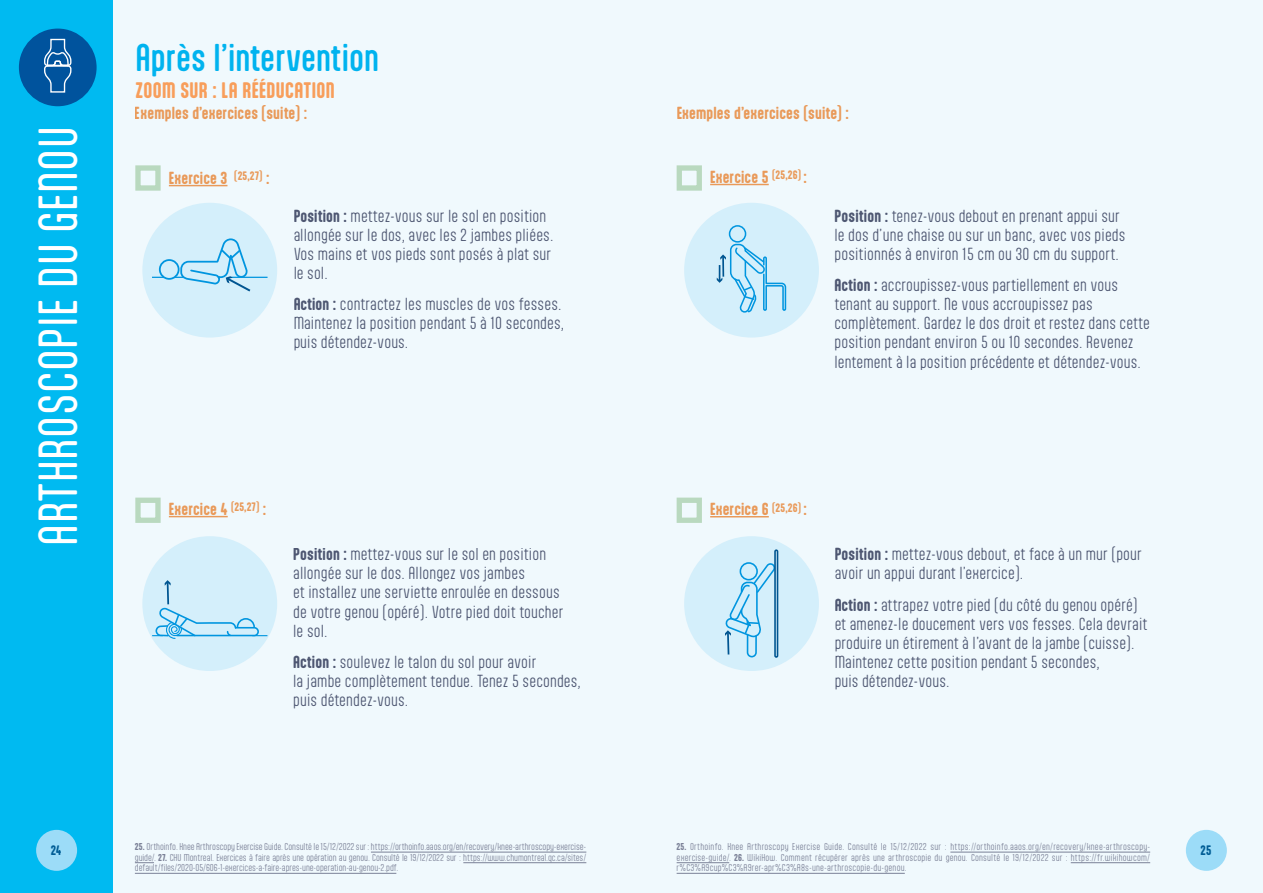
<style>
.page{position:relative;width:1263px;height:893px;background:#fff}
.page>*{position:absolute;margin:0;border:0;box-sizing:border-box;transform-origin:0 0}
.t1{font:46.65px "Aptly";letter-spacing:.01em;color:#fff}
.t2{font:500 32.85px "Aptly";color:#00b3ef}
.t3{font:700 19.05px "Aptly";letter-spacing:.02em;color:#f89e5b}
.t4{font:300 14.85px/19px "Aptly";letter-spacing:.01em;color:#535a73}
.t5{font:700 14.85px "Aptly";letter-spacing:.01em;color:#f89e5b}
.t6{font:700 11.7px "Aptly";color:#005d95}
.t7{font:300 8.55px/10.6px "Aptly";letter-spacing:.01em;color:#7b8197;text-align:justify}
.s1{font-weight:700}
</style>
<div class="page">
<div style="left:0;top:0;width:631px;height:893px;background:#f0f9fd"></div>
<hr style="left:371px;top:852px;width:215px;height:1px;background:#7b8197">
<svg style="left:135px;top:862px;width:19px;height:1px"></svg>
<hr style="left:463px;top:862px;width:123px;height:1px;background:#7b8197">
<hr style="left:135px;top:873px;width:261px;height:1px;background:#7b8197">
<div style="left:0;top:0;width:113px;height:893px;background:#00baf1"></div>
<div style="left:19px;top:29px;width:78px;height:77px;background:#00539d;border-radius:50%"></div>
<svg style="left:44px;top:38px;width:28px;height:55px"></svg>
<div style="left:47px;top:65px;width:22px;height:2px;border:1px solid #fff"></div>
<hr style="left:169px;top:185px;width:58px;height:1px;background:#f89e5b">
<div style="left:135px;top:165px;width:26px;height:26px;border:5px solid #c5dfc1"></div>
<hr style="left:169px;top:516px;width:59px;height:1px;background:#f89e5b">
<div style="left:135px;top:498px;width:26px;height:25px;border:5px solid #c5dfc1"></div>
<div style="left:142px;top:203px;width:135px;height:135px;background:#d4effb;border-radius:50%"></div>
<hr style="left:230px;top:277px;width:38px;height:1px;background:#009fe3">
<div style="left:159px;top:259px;width:21px;height:21px;border:2px solid #009fe3;border-radius:50%"></div>
<svg style="left:175px;top:238px;width:78px;height:54px"></svg>
<div style="left:142px;top:536px;width:135px;height:135px;background:#d4effb;border-radius:50%"></div>
<svg style="left:152px;top:580px;width:115px;height:59px"></svg>
<div style="left:36px;top:830px;width:41px;height:41px;background:#9cdcf8;border-radius:50%"></div>
<div style="left:631px;top:0;width:632px;height:893px;background:#f0f9fd"></div>
<hr style="left:950px;top:852px;width:200px;height:1px;background:#7b8197">
<hr style="left:677px;top:862px;width:52px;height:1px;background:#7b8197">
<hr style="left:1071px;top:862px;width:79px;height:1px;background:#7b8197">
<hr style="left:677px;top:873px;width:228px;height:1px;background:#7b8197">
<hr style="left:710px;top:184px;width:59px;height:1px;background:#f89e5b">
<div style="left:677px;top:165px;width:25px;height:26px;border:5px solid #c5dfc1"></div>
<hr style="left:710px;top:516px;width:59px;height:1px;background:#f89e5b">
<div style="left:677px;top:498px;width:25px;height:25px;border:5px solid #c5dfc1"></div>
<div style="left:684px;top:203px;width:135px;height:135px;background:#d4effb;border-radius:50%"></div>
<div style="left:729px;top:225px;width:17px;height:18px;border:2px solid #009fe3;border-radius:50%"></div>
<svg style="left:717px;top:243px;width:69px;height:70px"></svg>
<div style="left:684px;top:536px;width:135px;height:135px;background:#d4effb;border-radius:50%"></div>
<div style="left:774px;top:549px;width:4px;height:109px;border:2px solid #005b94"></div>
<svg style="left:725px;top:561px;width:52px;height:97px"></svg>
<div style="left:1186px;top:830px;width:41px;height:41px;background:#9cdcf8;border-radius:50%"></div>
<p class="t1" style="left:29px;top:546px;width:421px;rotate:-90deg">ARTHROSCOPIE DU GENOU</p>
<p class="t2" style="left:136px;top:37px;width:245px">Après l’intervention</p>
<p class="t3" style="left:136px;top:79px;width:201px">ZOOM SUR : LA RÉÉDUCATION</p>
<p class="t5" style="left:135px;top:104px;width:174px">Exemples d’exercices (suite) :</p>
<p class="t5" style="left:169px;top:169px;width:102px">Exercice 3 <sup>(25,27)</sup> :</p>
<p class="t4" style="left:293px;top:206px;width:261px"><span class="s1">Position :</span> mettez-vous sur le sol en position allongée sur le dos, avec les 2 jambes pliées.<br>Vos mains et vos pieds sont posés à plat sur le sol.</p>
<p class="t4" style="left:293px;top:294px;width:272px"><span class="s1">Action :</span> contractez les muscles de vos fesses.<br>Maintenez la position pendant 5 à 10 secondes, puis détendez-vous.</p>
<p class="t5" style="left:169px;top:500px;width:99px">Exercice 4 <sup>(25,27)</sup> :</p>
<p class="t4" style="left:293px;top:544px;width:272px"><span class="s1">Position :</span> mettez-vous sur le sol en position allongée sur le dos. Allongez vos jambes<br>et installez une serviette enroulée en dessous de votre genou (opéré). Votre pied doit toucher le sol.</p>
<p class="t4" style="left:293px;top:652px;width:289px"><span class="s1">Action :</span> soulevez le talon du sol pour avoir<br>la jambe complètement tendue. Tenez 5 secondes, puis détendez-vous.</p>
<p class="t5" style="left:677px;top:104px;width:174px">Exemples d’exercices (suite) :</p>
<p class="t5" style="left:710px;top:168px;width:98px">Exercice 5 <sup>(25,26)</sup> :</p>
<p class="t4" style="left:834px;top:206px;width:293px"><span class="s1">Position :</span> tenez-vous debout en prenant appui sur le dos d’une chaise ou sur un banc, avec vos pieds positionnés à environ 15 cm ou 30 cm du support.</p>
<p class="t4" style="left:834px;top:275px;width:317px"><span class="s1">Action :</span> accroupissez-vous partiellement en vous tenant au support. Ne vous accroupissez pas complètement. Gardez le dos droit et restez dans cette position pendant environ 5 ou 10 secondes. Revenez lentement à la position précédente et détendez-vous.</p>
<p class="t5" style="left:710px;top:500px;width:98px">Exercice 6 <sup>(25,26)</sup> :</p>
<p class="t4" style="left:834px;top:544px;width:309px"><span class="s1">Position :</span> mettez-vous debout, et face à un mur (pour avoir un appui durant l’exercice).</p>
<p class="t4" style="left:834px;top:595px;width:315px"><span class="s1">Action :</span> attrapez votre pied (du côté du genou opéré) et amenez-le doucement vers vos fesses. Cela devrait produire un étirement à l’avant de la jambe (cuisse).<br>Maintenez cette position pendant 5 secondes,<br>puis détendez-vous.</p>
<p class="t6" style="left:51px;top:843px;width:12px">24</p>
<p class="t7" style="left:677px;top:841px;width:475px"><span class="s1">25.</span> Orthoinfo. Knee Arthroscopy Exercise Guide. Consulté le 15/12/2022 sur : https://orthoinfo.aaos.org/en/recovery/knee-arthroscopy&shy;exercise-guide/. <span class="s1">26.</span> WikiHow. Comment récupérer après une arthroscopie du genou. Consulté le 19/12/2022 sur : https://fr.wikihowcom/ r%C3%A9cup%C3%A9rer-apr%C3%A8s-une-arthroscopie-du-genou.</p>
<p class="t7" style="left:135px;top:841px;width:453px"><span class="s1">25.</span> Orthoinfo. Knee Arthroscopy Exercise Guide. Consulté le 15/12/2022 sur : https://orthoinfo.aaos.org/en/recovery/knee-arthroscopy-exercise&shy;guide/. <span class="s1">27.</span> CHU Montreal. Exercices à faire après une opération au genou. Consulté le 19/12/2022 sur : https://www.chumontreal.qc.ca/sites/ default/files/2020-05/606-1-exercices-a-faire-apres-une-operation-au-genou-2.pdf.</p>
<p class="t6" style="left:1201px;top:843px;width:12px">25</p>
</div>
